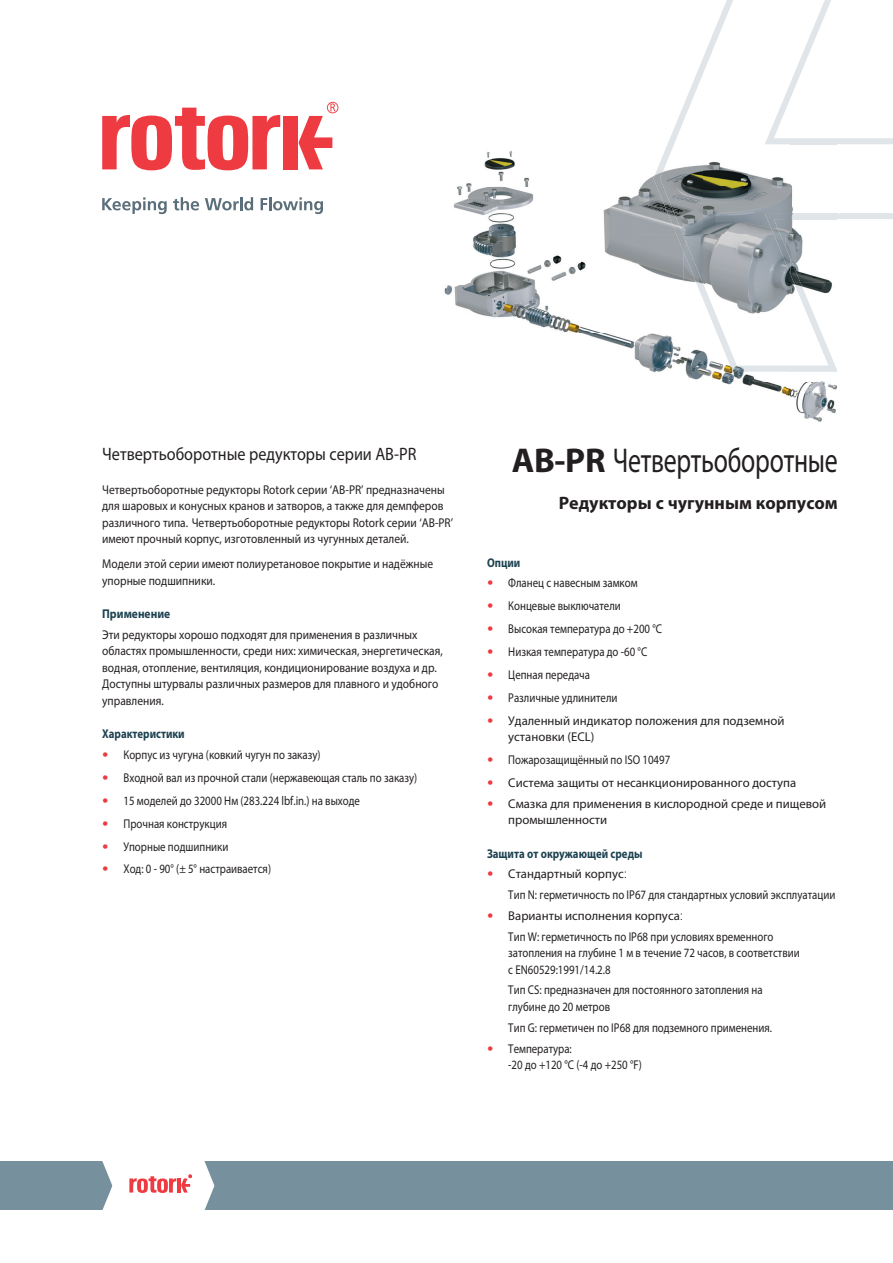
<style>
.page{position:relative;width:893px;height:1263px;background:#fff}
.page>*{position:absolute;margin:0;border:0;box-sizing:border-box;transform-origin:0 0}
.t1{font:34.5px "Myriad Pro";letter-spacing:-.01em;color:#231f20;scale:.75 1}
.t2{font:18px "Myriad Pro";color:#231f20;scale:.9 1}
.t3{font:700 18px "Myriad Pro";color:#231f20}
.t4{font:12.75px/16.5px "Myriad Pro";color:#231f20;scale:.85 1}
.t5{font:12.75px/16.5px "Myriad Pro";color:#231f20;scale:.9 1}
.t6{font:12.75px/16.5px "Myriad Pro";color:#231f20}
.t7{font:700 12.75px "Myriad Pro";color:#1e4251;scale:.85 1}
.t8{font:700 12.75px "Myriad Pro";color:#1e4251;scale:.9 1}
.s1{font-family:"Frutiger LT Std";font-weight:300;color:#ee3a41}
.s2{font-weight:700}
.s3{font-family:"Frutiger LT Std";font-weight:300}
</style>
<div class="page">
<svg style="left:670px;top:0;width:223px;height:372px"></svg>
<div style="left:0;top:1161px;width:893px;height:49px;background:#77909d"></div>
<div style="left:284px;top:116px;width:14px;height:53px;background:#ee3a41"></div>
<svg style="left:102px;top:108px;width:178px;height:63px"></svg>
<svg style="left:102px;top:197px;width:65px;height:17px"></svg>
<svg style="left:173px;top:197px;width:26px;height:13px"></svg>
<svg style="left:205px;top:197px;width:48px;height:13px"></svg>
<svg style="left:261px;top:197px;width:62px;height:17px"></svg>
<svg style="left:298px;top:102px;width:40px;height:67px"></svg>
<svg style="left:102px;top:1161px;width:112px;height:49px;background:#f1e0e2"></svg>
<img style="left:457px;top:151px;width:72px;height:36px">
<img style="left:453px;top:187px;width:204px;height:49px">
<img style="left:464px;top:236px;width:117px;height:49px">
<img style="left:444px;top:285px;width:146px;height:49px">
<img style="left:590px;top:331px;width:126px;height:3px">
<img style="left:585px;top:334px;width:153px;height:48px">
<img style="left:738px;top:372px;width:27px;height:10px">
<img style="left:723px;top:382px;width:113px;height:40px">
<img style="left:716px;top:331px;width:120px;height:41px">
<img style="left:836px;top:139px;width:3px;height:192px">
<img style="left:792px;top:144px;width:47px;height:69px">
<img style="left:641px;top:176px;width:12px;height:11px">
<img style="left:792px;top:219px;width:44px;height:16px">
<img style="left:581px;top:235px;width:204px;height:48px">
<img style="left:785px;top:235px;width:51px;height:48px">
<img style="left:581px;top:283px;width:118px;height:48px">
<img style="left:820px;top:283px;width:16px;height:48px">
<img style="left:676px;top:139px;width:116px;height:48px">
<img style="left:683px;top:187px;width:109px;height:48px">
<img style="left:722px;top:283px;width:72px;height:48px">
<img style="left:653px;top:139px;width:23px;height:48px">
<img style="left:765px;top:139px;width:71px;height:5px">
<img style="left:657px;top:187px;width:26px;height:48px">
<img style="left:765px;top:213px;width:25px;height:22px">
<img style="left:790px;top:213px;width:46px;height:6px">
<img style="left:677px;top:235px;width:22px;height:48px">
<img style="left:774px;top:235px;width:16px;height:39px">
<img style="left:790px;top:259px;width:10px;height:24px">
<svg style="left:696px;top:274px;width:8px;height:16px"></svg>
<img style="left:699px;top:283px;width:23px;height:48px">
<img style="left:794px;top:283px;width:26px;height:48px">
<h2 class="t2" style="left:102px;top:443px;width:351px">Четвертьоборотные редукторы серии AB-PR</h2>
<p class="t5" style="left:102px;top:481px;width:391px">Четвертьоборотные редукторы Rotork серии ‘AB-PR’ предназначены для шаровых и конусных кранов и затворов, а также для демпферов различного типа. Четвертьоборотные редукторы Rotork серии ‘AB-PR’ имеют прочный корпус, изготовленный из чугунных деталей.</p>
<p class="t5" style="left:102px;top:555px;width:369px">Модели этой серии имеют полиуретановое покрытие и надёжные упорные подшипники.</p>
<p class="t8" style="left:102px;top:605px;width:77px">Применение</p>
<p class="t5" style="left:102px;top:626px;width:380px">Эти редукторы хорошо подходят для применения в различных областях промышленности, среди них: химическая, энергетическая, водная, отопление, вентиляция, кондиционирование воздуха и др.<br>Доступны штурвалы различных размеров для плавного и удобного управления.</p>
<p class="t7" style="left:102px;top:726px;width:99px">Характеристики</p>
<p class="t4" style="left:102px;top:746px;width:258px"><span class="s1">•</span> Корпус из чугуна (ковкий чугун по заказу)</p>
<p class="t4" style="left:102px;top:769px;width:372px"><span class="s1">•</span> Входной вал из прочной стали (нержавеющая сталь по заказу)</p>
<p class="t4" style="left:102px;top:792px;width:305px"><span class="s1">•</span> 15 моделей до 32000 Нм (283.224 lbf.in.) на выходе</p>
<p class="t4" style="left:102px;top:815px;width:148px"><span class="s1">•</span> Прочная конструкция</p>
<p class="t4" style="left:102px;top:838px;width:150px"><span class="s1">•</span> Упорные подшипники</p>
<p class="t4" style="left:102px;top:861px;width:200px"><span class="s1">•</span> Ход: 0 - 90° (± 5° настраивается)</p>
<h1 class="t1" style="left:512px;top:439px;width:436px"><span class="s2">AB-PR</span> Четвертьоборотные</h1>
<h2 class="t3" style="left:559px;top:491px;width:281px">Редукторы с чугунным корпусом</h2>
<p class="t7" style="left:487px;top:554px;width:41px">Опции</p>
<p class="t4" style="left:487px;top:575px;width:179px"><span class="s1">•</span> Фланец с навесным замком</p>
<p class="t4" style="left:487px;top:597px;width:159px"><span class="s1">•</span> Концевые выключатели</p>
<p class="t4" style="left:487px;top:620px;width:208px"><span class="s1">•</span> Высокая температура до +200 °C</p>
<p class="t4" style="left:487px;top:643px;width:190px"><span class="s1">•</span> Низкая температура до -60 °C</p>
<p class="t4" style="left:487px;top:666px;width:123px"><span class="s1">•</span> Цепная передача</p>
<p class="t4" style="left:487px;top:689px;width:155px"><span class="s1">•</span> Различные удлинители</p>
<p class="t6" style="left:508px;top:712px;width:278px;text-indent:-21px"><span class="s1">•</span> Удаленный индикатор положения для подземной установки (ECL)</p>
<p class="t4" style="left:487px;top:751px;width:217px"><span class="s1">•</span> Пожарозащищённый по ISO 10497</p>
<p class="t6" style="left:487px;top:774px;width:311px"><span class="s1">•</span> Система защиты от несанкционированного доступа</p>
<p class="t6" style="left:508px;top:795px;width:320px;text-indent:-21px"><span class="s1">•</span> Смазка для применения в кислородной среде и пищевой промышленности</p>
<p class="t7" style="left:487px;top:845px;width:184px">Защита от окружающей среды</p>
<p class="t6" style="left:508px;top:864px;width:329px;line-height:20.7px;text-indent:-21px"><span class="s1">•</span> Стандартный корпус<span class="s3">:<br></span>Тип N: герметичность по IP67 для стандартных условий эксплуатации</p>
<p class="t6" style="left:508px;top:905px;width:267px;line-height:20.7px;text-indent:-21px"><span class="s1">•</span> Варианты исполнения корпуса<span class="s3">:<br></span>Тип W: герметичность по IP68 при условиях временного</p>
<p class="t4" style="left:508px;top:944px;width:345px">затопления на глубине 1 м в течение 72 часов, в соответствии с EN60529:1991/14.2.8</p>
<p class="t4" style="left:508px;top:982px;width:301px">Тип CS: предназначен для постоянного затопления на глубине до 20 метров</p>
<p class="t4" style="left:508px;top:1019px;width:312px">Тип G: герметичен по IP68 для подземного применения.</p>
<p class="t4" style="left:508px;top:1040px;width:159px;text-indent:-21px"><span class="s1">•</span> Температура:<br>-20 до +120 °C (-4 до +250 °F)</p>
</div>
